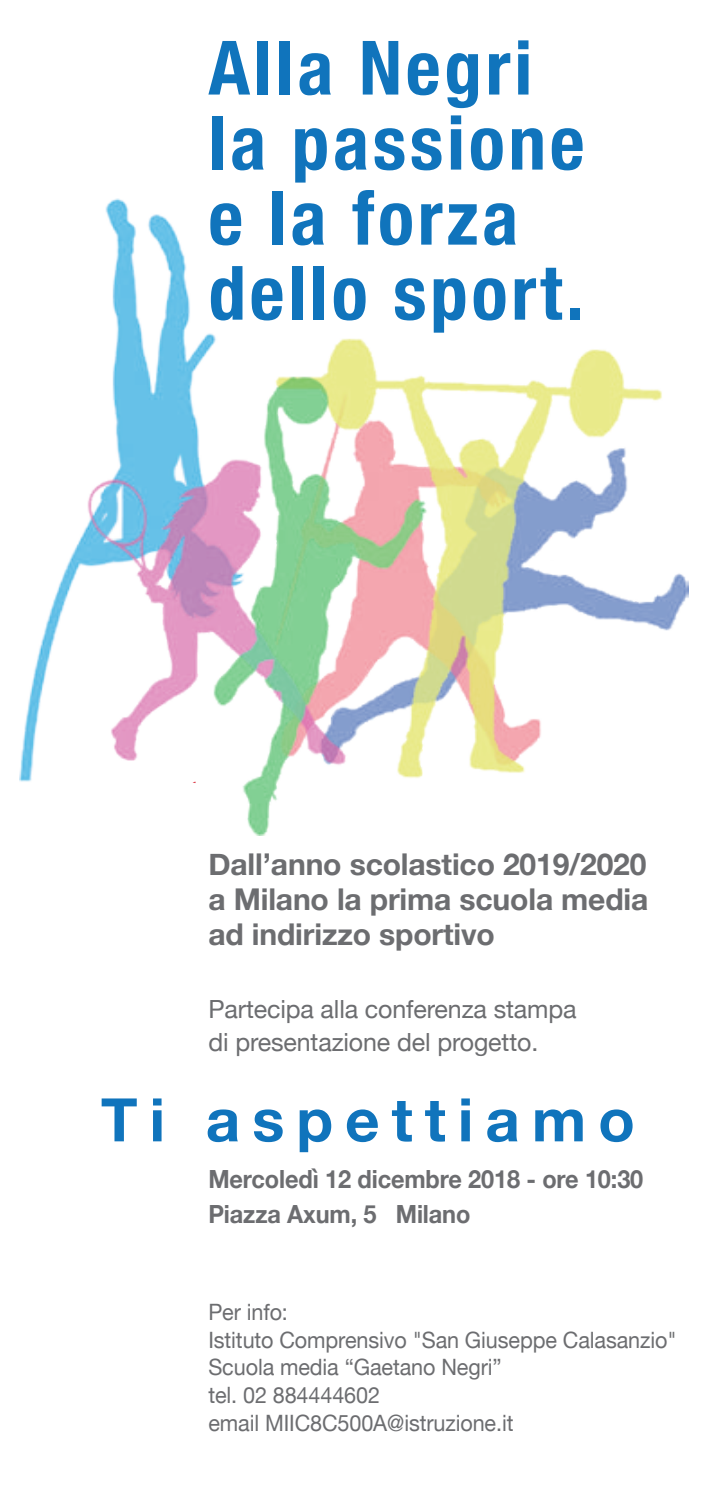
<style>
.page{position:relative;width:709px;height:1489px;background:#fff}
.page>*{position:absolute;margin:0;border:0;box-sizing:border-box;transform-origin:0 0}
.t1{font:700 condensed 75px/75px "Helvetica Neue";letter-spacing:.05em;color:#1074bc}
.t2{font:700 60px "Helvetica Neue";letter-spacing:.2em;color:#1074bc}
.t3{font:700 30px/35px "Helvetica Neue";letter-spacing:-.005em;color:#6c6d70;text-align:justify}
.t4{font:25px/32.5px "Helvetica Neue";letter-spacing:-.005em;color:#6c6d70}
.t5{font:700 25px/35px "Helvetica Neue";letter-spacing:-.005em;color:#6c6d70;scale:.94 1}
.t6{font:22.5px/27.5px "Helvetica Neue";letter-spacing:-.005em;color:#6c6d70;scale:.96 1}
</style>
<div class="page">
<img style="left:20px;top:198px;width:669px;height:637px">
<h1 class="t1" style="left:208px;top:25px;width:377px">Alla Negri la passione e la forza dello sport.</h1>
<h3 class="t3" style="left:208px;top:848px;width:441px">Dall’anno scolastico 2019/2020 a Milano la prima scuola media ad indirizzo sportivo</h3>
<p class="t4" style="left:208px;top:994px;width:369px">Partecipa alla conferenza stampa di presentazione del progetto.</p>
<h2 class="t2" style="left:101px;top:1072px;width:535px">Ti aspettiamo</h2>
<p class="t5" style="left:208px;top:1161px;width:464px">Mercoledì 12 dicembre 2018 - ore 10:30<br>Piazza Axum, 5 Milano</p>
<p class="t6" style="left:208px;top:1299px;width:489px">Per info:<br>Istituto Comprensivo "San Giuseppe Calasanzio"<br>Scuola media “Gaetano Negri”<br>tel. 02 884444602<br>email MIIC8C500A@istruzione.it</p>
</div>
